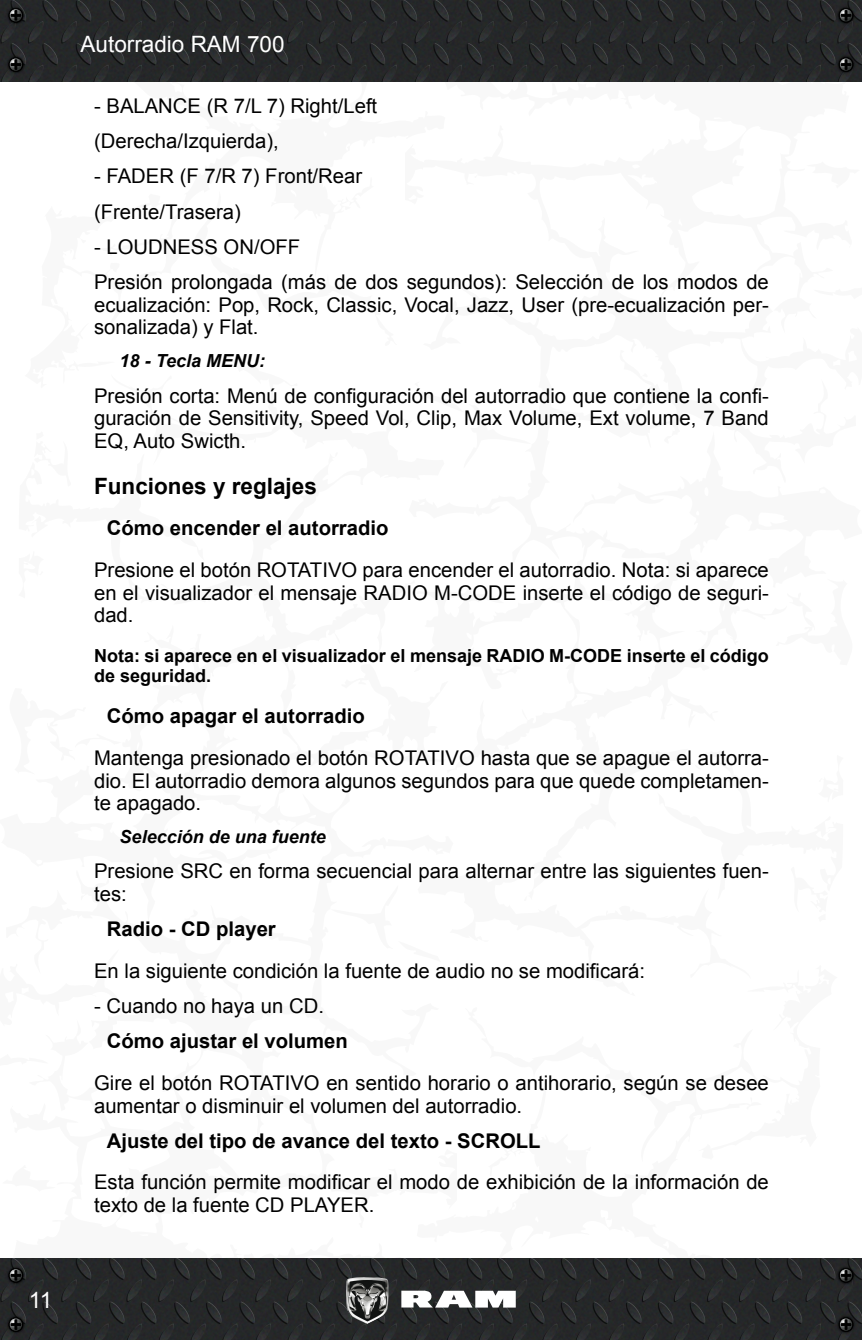
<style>
.page{position:relative;width:862px;height:1340px;background:#fff}
.page>*{position:absolute;margin:0;border:0;box-sizing:border-box;transform-origin:0 0}
.t1{font:22.5px "Arial";color:#fff}
._2_Subtítulo{font:700 22.5px "Arial";color:#000}
._4_Normal{font:20.25px/22.5px "Arial";color:#000;text-align:justify}
._3_Tercer_sub{font:700 20.25px "Arial";color:#000}
._6_NOTA{font:700 18px/20.2px "Arial";color:#000}
._3a_Negritas{font:italic 700 18px "Arial";color:#000}
</style>
<div class="page">
<svg style="left:861px;top:39px;width:1px;height:1259px"></svg>
<img style="left:0;top:0;width:861px;height:81px">
<img style="left:0;top:1258px;width:861px;height:81px">
<svg style="left:401px;top:1290px;width:114px;height:17px"></svg>
<img style="left:346px;top:1276px;width:42px;height:47px">
<img style="left:5px;top:4px;width:22px;height:22px">
<svg style="left:8px;top:8px;width:16px;height:15px"></svg>
<img style="left:5px;top:1264px;width:22px;height:22px">
<svg style="left:8px;top:1267px;width:16px;height:15px"></svg>
<img style="left:834px;top:4px;width:22px;height:22px">
<svg style="left:837px;top:8px;width:16px;height:15px"></svg>
<img style="left:834px;top:1264px;width:22px;height:22px">
<svg style="left:837px;top:1267px;width:16px;height:15px"></svg>
<img style="left:5px;top:53px;width:22px;height:23px">
<svg style="left:8px;top:57px;width:16px;height:15px"></svg>
<img style="left:5px;top:1313px;width:22px;height:22px">
<svg style="left:8px;top:1316px;width:16px;height:15px"></svg>
<img style="left:834px;top:53px;width:22px;height:23px">
<svg style="left:837px;top:57px;width:16px;height:15px"></svg>
<img style="left:834px;top:1313px;width:22px;height:22px">
<svg style="left:837px;top:1316px;width:16px;height:15px"></svg>
<p class="t1" style="left:29px;top:1284px;width:25px">11</p>
<p class="t1" style="left:80px;top:29px;width:205px">Autorradio RAM 700</p>
<p class="_4_Normal" style="left:94px;top:95px;width:284px">- BALANCE (R 7/L 7) Right/Left</p>
<p class="_4_Normal" style="left:94px;top:130px;width:186px">(Derecha/Izquierda),</p>
<p class="_4_Normal" style="left:94px;top:165px;width:269px">- FADER (F 7/R 7) Front/Rear</p>
<p class="_4_Normal" style="left:94px;top:201px;width:148px">(Frente/Trasera)</p>
<p class="_4_Normal" style="left:94px;top:236px;width:207px">- LOUDNESS ON/OFF</p>
<p class="_4_Normal" style="left:94px;top:271px;width:676px">Presión prolongada (más de dos segundos): Selección de los modos de ecualización: Pop, Rock, Classic, Vocal, Jazz, User (pre-ecualización per&shy;sonalizada) y Flat.</p>
<p class="_3a_Negritas" style="left:120px;top:349px;width:147px">18 - Tecla MENU:</p>
<p class="_4_Normal" style="left:94px;top:384px;width:676px">Presión corta: Menú de configuración del autorradio que contiene la confi&shy;guración de Sensitivity, Speed Vol, Clip, Max Volume, Ext volume, 7 Band EQ, Auto Swicth.</p>
<p class="_2_Subtítulo" style="left:94px;top:471px;width:224px">Funciones y reglajes</p>
<p class="_3_Tercer_sub" style="left:107px;top:515px;width:283px">Cómo encender el autorradio</p>
<p class="_4_Normal" style="left:94px;top:559px;width:676px">Presione el botón ROTATIVO para encender el autorradio. Nota: si aparece en el visualizador el mensaje RADIO M-CODE inserte el código de seguri&shy;dad.</p>
<p class="_6_NOTA" style="left:94px;top:645px;width:676px">Nota: si aparece en el visualizador el mensaje RADIO M-CODE inserte el código de seguridad.</p>
<p class="_3_Tercer_sub" style="left:107px;top:702px;width:259px">Cómo apagar el autorradio</p>
<p class="_4_Normal" style="left:94px;top:747px;width:676px">Mantenga presionado el botón ROTATIVO hasta que se apague el autorra&shy;dio. El autorradio demora algunos segundos para que quede completamen&shy;te apagado.</p>
<p class="_3a_Negritas" style="left:120px;top:824px;width:208px">Selección de una fuente</p>
<p class="_4_Normal" style="left:94px;top:860px;width:676px">Presione SRC en forma secuencial para alternar entre las siguientes fuen&shy;tes:</p>
<p class="_3_Tercer_sub" style="left:107px;top:915px;width:170px">Radio - CD player</p>
<p class="_4_Normal" style="left:94px;top:959px;width:552px">En la siguiente condición la fuente de audio no se modificará:</p>
<p class="_4_Normal" style="left:94px;top:994px;width:231px">- Cuando no haya un CD.</p>
<p class="_3_Tercer_sub" style="left:107px;top:1027px;width:242px">Cómo ajustar el volumen</p>
<p class="_4_Normal" style="left:94px;top:1071px;width:676px">Gire el botón ROTATIVO en sentido horario o antihorario, según se desee aumentar o disminuir el volumen del autorradio.</p>
<p class="_3_Tercer_sub" style="left:107px;top:1127px;width:435px">Ajuste del tipo de avance del texto - SCROLL</p>
<p class="_4_Normal" style="left:94px;top:1171px;width:676px">Esta función permite modificar el modo de exhibición de la información de texto de la fuente CD PLAYER.</p>
</div>
